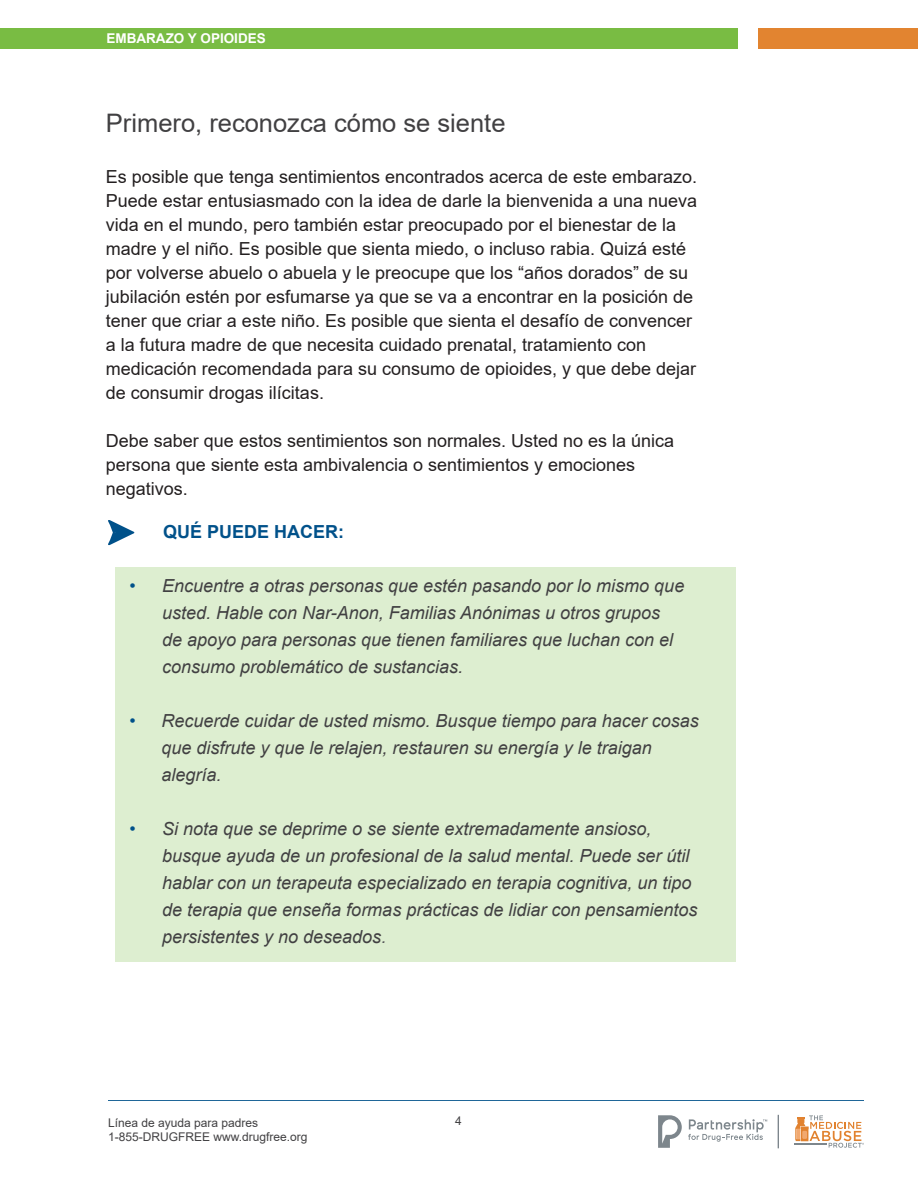
<style>
.page{position:relative;width:918px;height:1188px;background:#fff}
.page>*{position:absolute;margin:0;border:0;box-sizing:border-box;transform-origin:0 0}
.t1{font:25.5px "Arial";color:#414042}
.t2{font:18px/24px "Arial";color:#231f20}
.t3{font:italic 18px/27px "Arial";color:#414042}
.t4{font:700 18px "Arial";color:#00518a}
.t5{font:700 13.5px "Arial";color:#fff}
.t6{font:12px/14.4px "Arial";color:#414042}
.s1{font-style:normal;color:#00518a}
.s2{color:#57585a}
</style>
<div class="page">
<hr style="left:108px;top:1100px;width:756px;height:1px;background:#00518a">
<div style="left:0;top:28px;width:738px;height:21px;background:#79bc43"></div>
<div style="left:758px;top:28px;width:160px;height:21px;background:#e28430"></div>
<svg style="left:658px;top:1115px;width:24px;height:33px"></svg>
<svg style="left:688px;top:1119px;width:79px;height:23px"></svg>
<svg style="left:795px;top:1115px;width:69px;height:33px"></svg>
<div style="left:778px;top:1115px;width:1px;height:33px;border:1px solid #7d868c"></div>
<div style="left:115px;top:567px;width:621px;height:394px;background:#ddeed0"></div>
<svg style="left:108px;top:520px;width:26px;height:25px"></svg>
<p class="t5" style="left:106px;top:29px;width:161px">EMBARAZO Y OPIOIDES</p>
<p class="t1" style="left:106px;top:106px;width:401px">Primero, reconozca cómo se siente</p>
<p class="t2" style="left:106px;top:165px;width:593px">Es posible que tenga sentimientos encontrados acerca de este embarazo.<br>Puede estar entusiasmado con la idea de darle la bienvenida a una nueva vida en el mundo, pero también estar preocupado por el bienestar de la madre y el niño. Es posible que sienta miedo, o incluso rabia. Quizá esté por volverse abuelo o abuela y le preocupe que los “años dorados” de su jubilación estén por esfumarse ya que se va a encontrar en la posición de tener que criar a este niño. Es posible que sienta el desafío de convencer a la futura madre de que necesita cuidado prenatal, tratamiento con medicación recomendada para su consumo de opioides, y que debe dejar de consumir drogas ilícitas.</p>
<p class="t2" style="left:106px;top:429px;width:570px">Debe saber que estos sentimientos son normales. Usted no es la única persona que siente esta ambivalencia o sentimientos y emociones negativos.</p>
<p class="t4" style="left:163px;top:519px;width:183px">QUÉ PUEDE HACER:</p>
<p class="t3" style="left:162px;top:572px;width:524px;text-indent:-33px"><span class="s1">•</span> Encuentre a otras personas que estén pasando por lo mismo que usted. Hable con Nar-Anon, Familias Anónimas u otros grupos de apoyo para personas que tienen familiares que luchan con el consumo problemático de sustancias.</p>
<p class="t3" style="left:162px;top:707px;width:539px;text-indent:-32px"><span class="s1">•</span> Recuerde cuidar de usted mismo. Busque tiempo para hacer cosas que disfrute y que le relajen, restauren su energía y le traigan alegría.</p>
<p class="t3" style="left:162px;top:815px;width:537px;text-indent:-33px"><span class="s1">•</span> Si nota que se deprime o se siente extremadamente ansioso, busque ayuda de un profesional de la salud mental. Puede ser útil hablar con un terapeuta especializado en terapia cognitiva, un tipo de terapia que enseña formas prácticas de lidiar con pensamientos persistentes y no deseados<span class="s2">.</span></p>
<p class="t6" style="left:108px;top:1115px;width:201px">Línea de ayuda para padres<br>1-855-DRUGFREE www.drugfree.org</p>
<p class="t6" style="left:455px;top:1114px;width:8px">4</p>
</div>
